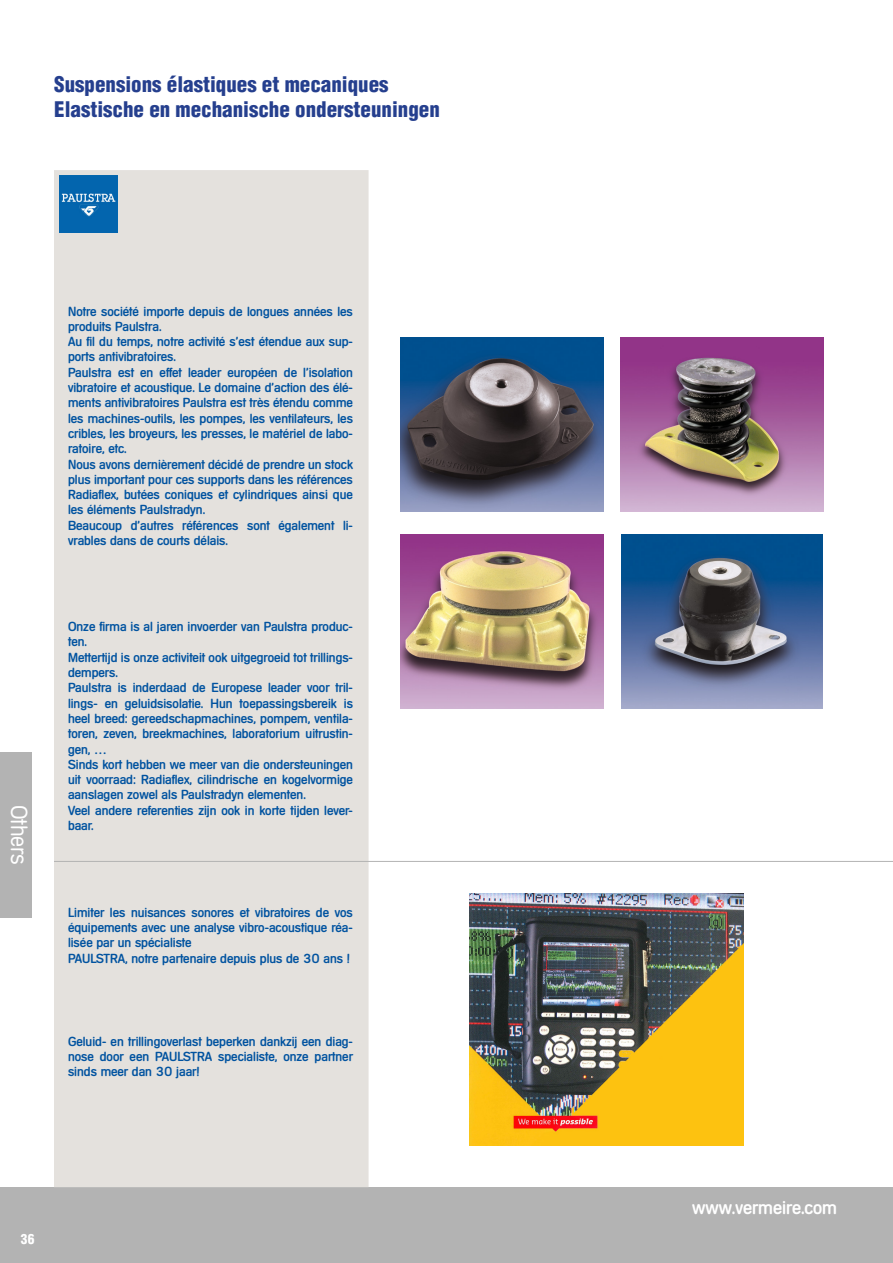
<style>
.page{position:relative;width:893px;height:1263px;background:#fff}
.page>*{position:absolute;margin:0;border:0;box-sizing:border-box;transform-origin:0 0}
.t1{font:300 22.5px "Mercedes Serial";color:#fff}
.titre_copie{font:900 condensed 21px "Helvetica LT Std";color:#253f8e}
.t2{font:18px "Mercedes Serial";color:#fff}
.titre_copie-2{font:900 condensed 13.5px "Helvetica LT Std";color:#fff}
.texte_bleu{font:12.75px/15.3px "Mercedes Serial";color:#0153a0}
</style>
<div class="page">
<div style="left:0;top:1187px;width:893px;height:76px;background:#b3b3b3"></div>
<div style="left:54px;top:170px;width:315px;height:1017px;background:#e4e1dd"></div>
<div style="left:0;top:752px;width:32px;height:166px;background:#b3b3b3"></div>
<img style="left:60px;top:175px;width:57px;height:58px">
<img style="left:400px;top:338px;width:203px;height:174px">
<img style="left:400px;top:535px;width:203px;height:174px">
<img style="left:621px;top:338px;width:202px;height:174px">
<img style="left:621px;top:535px;width:202px;height:174px">
<img style="left:469px;top:894px;width:275px;height:251px">
<hr style="left:54px;top:861px;width:839px;height:1px;background:#b3b3b3">
<p class="titre_copie" style="left:54px;top:71px;width:336px">Suspensions élastiques et mecaniques</p>
<p class="titre_copie" style="left:54px;top:96px;width:387px">Elastische en mechanische ondersteuningen</p>
<h1 class="t1" style="left:32px;top:805px;width:62px;rotate:90deg">Others</h1>
<p class="texte_bleu" style="left:68px;top:303px;width:286px">Notre société importe depuis de longues années les produits Paulstra.</p>
<p class="texte_bleu" style="left:68px;top:334px;width:286px">Au fil du temps, notre activité s’est étendue aux sup&shy;ports antivibratoires.</p>
<p class="texte_bleu" style="left:68px;top:364px;width:286px;text-align:justify">Paulstra est en effet leader européen de l’isolation vibratoire et acoustique. Le domaine d’action des élé&shy;ments antivibratoires Paulstra est très étendu comme les machines-outils, les pompes, les ventilateurs, les cribles, les broyeurs, les presses, le matériel de labo&shy;ratoire, etc.</p>
<p class="texte_bleu" style="left:68px;top:456px;width:286px;text-align:justify">Nous avons dernièrement décidé de prendre un stock plus important pour ces supports dans les références Radiaflex, butées coniques et cylindriques ainsi que les éléments Paulstradyn.</p>
<p class="texte_bleu" style="left:68px;top:517px;width:286px">Beaucoup d’autres références sont également li&shy;vrables dans de courts délais.</p>
<p class="texte_bleu" style="left:68px;top:619px;width:286px">Onze firma is al jaren invoerder van Paulstra produc&shy;ten.</p>
<p class="texte_bleu" style="left:68px;top:649px;width:286px">Mettertijd is onze activiteit ook uitgegroeid tot trillings&shy;dempers.</p>
<p class="texte_bleu" style="left:68px;top:680px;width:286px;text-align:justify">Paulstra is inderdaad de Europese leader voor tril&shy;lings- en geluidsisolatie. Hun toepassingsbereik is heel breed: gereedschapmachines, pompem, ventila&shy;toren, zeven, breekmachines, laboratorium uitrustin&shy;gen, …</p>
<p class="texte_bleu" style="left:68px;top:757px;width:286px;text-align:justify">Sinds kort hebben we meer van die ondersteuningen uit voorraad: Radiaflex, cilindrische en kogelvormige aanslagen zowel als Paulstradyn elementen.</p>
<p class="texte_bleu" style="left:68px;top:802px;width:286px">Veel andere referenties zijn ook in korte tijden lever&shy;baar.</p>
<p class="texte_bleu" style="left:68px;top:905px;width:286px;text-align:justify">Limiter les nuisances sonores et vibratoires de vos équipements avec une analyse vibro-acoustique réa&shy;lisée par un spécialiste</p>
<p class="texte_bleu" style="left:68px;top:950px;width:284px">PAULSTRA, notre partenaire depuis plus de 30 ans !</p>
<p class="texte_bleu" style="left:68px;top:1033px;width:286px;text-align:justify">Geluid- en trillingoverlast beperken dankzij een diag&shy;nose door een PAULSTRA specialiste, onze partner sinds meer dan 30 jaar!</p>
<p class="titre_copie-2" style="left:21px;top:1230px;width:15px">36</p>
<h3 class="t2" style="left:692px;top:1197px;width:146px">www.vermeire.com</h3>
</div>
